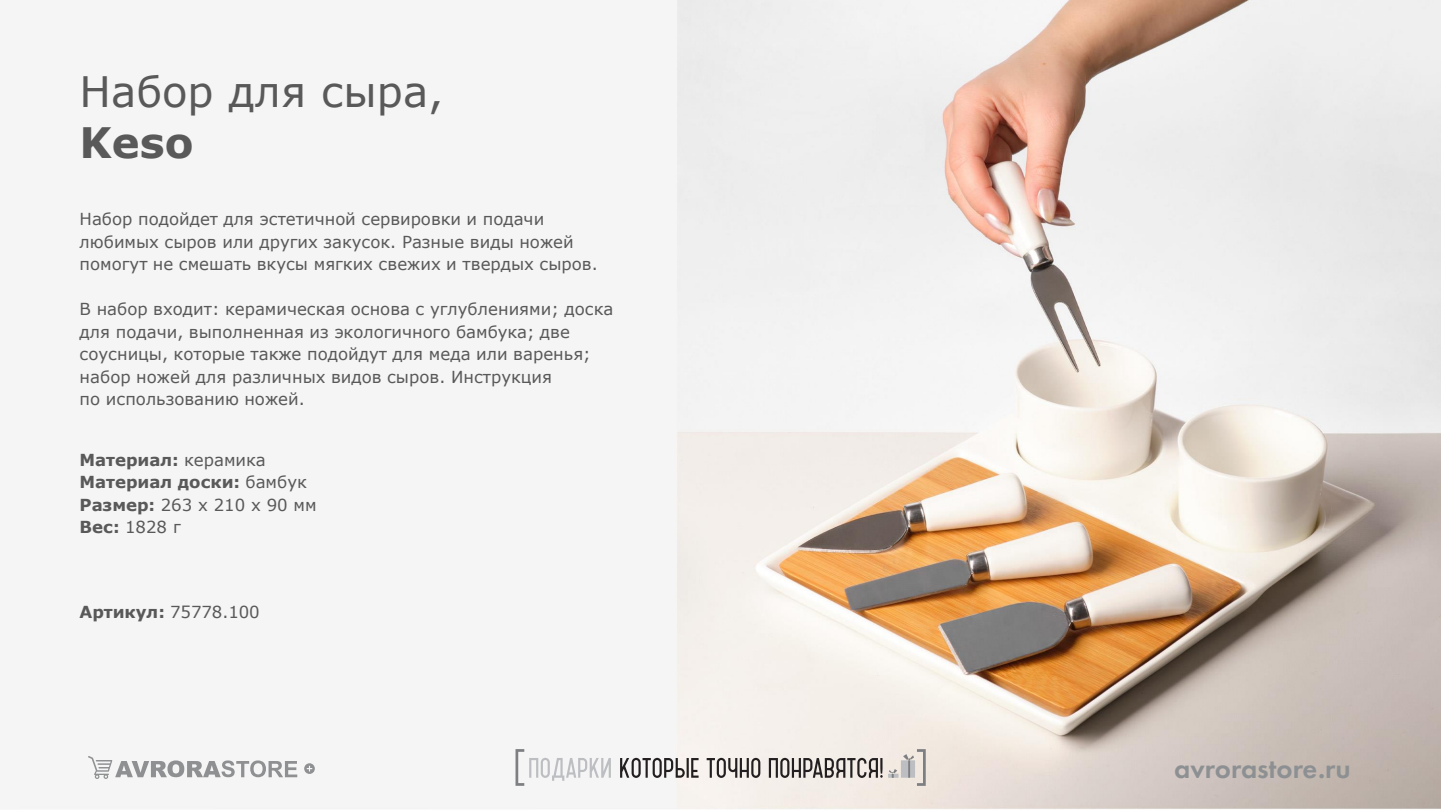
<style>
.page{position:relative;width:1441px;height:810px;background:#fff}
.page>*{position:absolute;margin:0;border:0;box-sizing:border-box;transform-origin:0 0}
.t1{font:42px "Verdana";color:#595959}
.t2{font:700 42px "Verdana";color:#595959}
.t3{font:600 28.5px "Futura PT";color:#8d9092}
.t4{font:16.65px "Verdana";color:#595959}
.t5{font:16.5px/22.5px "Verdana";color:#595959}
.t6{font:700 16.5px/22.5px "Verdana";color:#595959}
.s1{font-weight:400}
.s2{font-weight:700}
</style>
<div class="page">
<img style="left:19px;top:0;width:1421px;height:809px">
<svg style="left:88px;top:756px;width:209px;height:23px"></svg>
<svg style="left:304px;top:763px;width:11px;height:11px"></svg>
<svg style="left:515px;top:749px;width:410px;height:37px"></svg>
<h1 class="t1" style="left:80px;top:63px;width:365px">Набор для сыра,</h1>
<h1 class="t2" style="left:80px;top:113px;width:115px">Keso</h1>
<p class="t5" style="left:80px;top:208px;width:519px">Набор подойдет для эстетичной сервировки и подачи любимых сыров или других закусок. Разные виды ножей помогут не смешать вкусы мягких свежих и твердых сыров.</p>
<p class="t5" style="left:80px;top:298px;width:535px">В набор входит: керамическая основа с углублениями; доска для подачи, выполненная из экологичного бамбука; две</p>
<p class="t4" style="left:80px;top:343px;width:512px">соусницы, которые также подойдут для меда или варенья;</p>
<p class="t5" style="left:80px;top:365px;width:474px">набор ножей для различных видов сыров. Инструкция по использованию ножей.</p>
<p class="t6" style="left:80px;top:448px;width:238px">Материал: <span class="s1">керамика<br></span>Материал доски: <span class="s1">бамбук<br></span>Размер: <span class="s1">263 x 210 x 90 мм<br></span>Вес: <span class="s1">1828 г</span></p>
<p class="t5" style="left:80px;top:601px;width:182px"><span class="s2">Артикул:</span> 75778.100</p>
<h2 class="t3" style="left:1174px;top:751px;width:178px">avrorastore.ru</h2>
</div>
